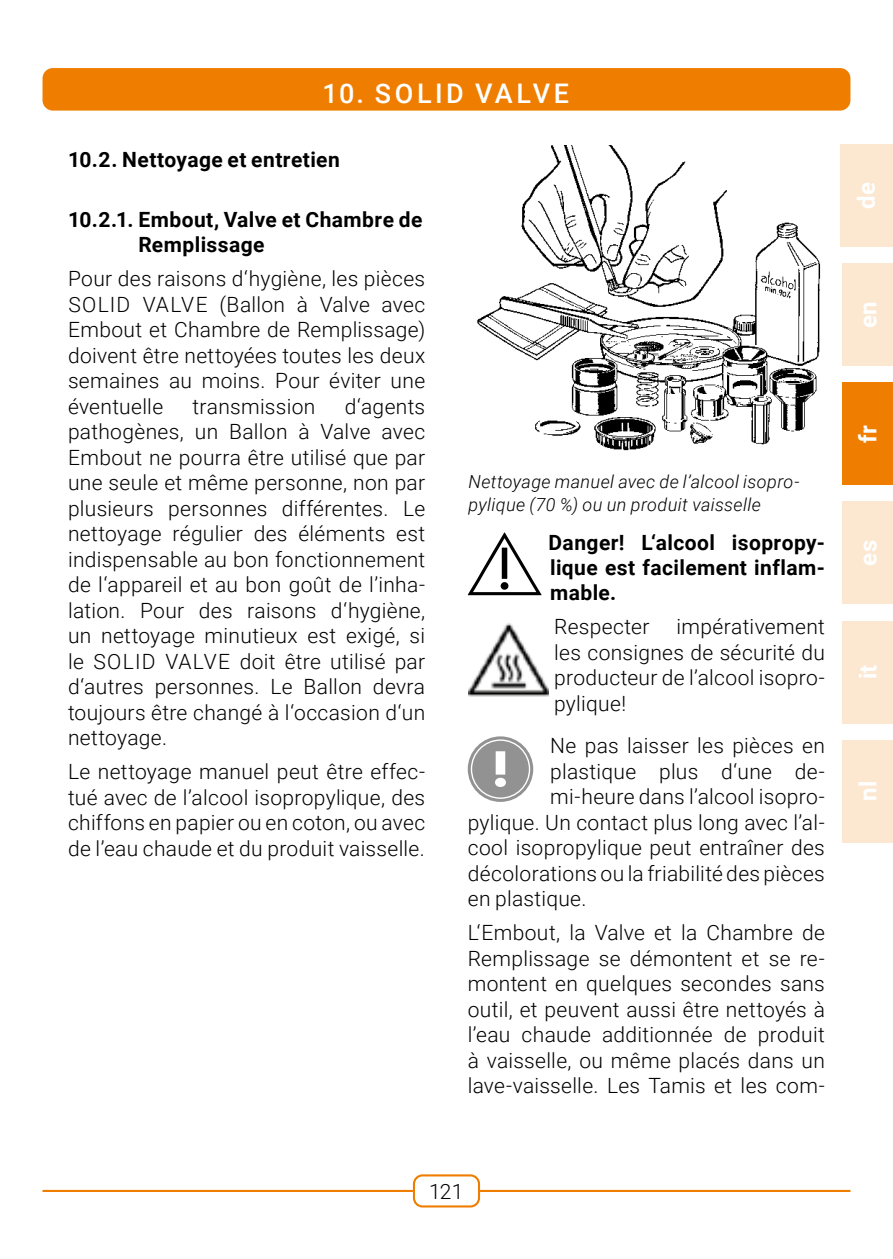
<style>
.page{position:relative;width:893px;height:1259px;background:#fff}
.page>*{position:absolute;margin:0;border:0;box-sizing:border-box;transform-origin:0 0}
.t1{font:500 27px "Roboto";letter-spacing:.13em;color:#fff}
.t2{font:700 24px "Roboto";letter-spacing:.015em;color:#fff}
.t3{font:300 21px/25.5px "Roboto";letter-spacing:.015em;color:#000;text-align:justify}
.t4{font:700 21px/25.2px "Roboto";letter-spacing:.02em;color:#000;text-align:justify}
.t5{font:italic 300 18px/22.8px "Roboto";letter-spacing:.02em;color:#000}
</style>
<div class="page">
<div style="left:413px;top:1174px;width:67px;height:33px;border:2px solid #ef7d00;border-radius:9px"></div>
<hr style="left:43px;top:1190px;width:370px;height:2px;background:#ef7d00">
<hr style="left:480px;top:1190px;width:370px;height:2px;background:#ef7d00">
<svg style="left:468px;top:532px;width:74px;height:63px"></svg>
<div style="left:501px;top:582px;width:7px;height:8px;background:#000;border-radius:50%"></div>
<div style="left:468px;top:736px;width:65px;height:66px;background:#919291;border-radius:50%"></div>
<svg style="left:495px;top:751px;width:11px;height:36px"></svg>
<div style="left:471px;top:739px;width:59px;height:60px;border:1px solid #fff;border-radius:50%"></div>
<img style="left:477px;top:145px;width:344px;height:306px">
<div style="left:43px;top:68px;width:807px;height:43px;background:#ef7d00;border-radius:10px"></div>
<img style="left:468px;top:623px;width:81px;height:74px">
<div style="left:840px;top:143px;width:53px;height:105px;background:#fce8d1"></div>
<svg style="left:842px;top:263px;width:51px;height:1px"></svg>
<svg style="left:842px;top:382px;width:51px;height:1px"></svg>
<svg style="left:842px;top:501px;width:51px;height:1px"></svg>
<div style="left:840px;top:619px;width:53px;height:106px;background:linear-gradient(to right,#fce8d1,#fce8d1)"></div>
<div style="left:840px;top:738px;width:53px;height:106px;background:linear-gradient(to right,#fce8d1,#fce8d1)"></div>
<div style="left:842px;top:264px;width:51px;height:102px;background:#fce8d1"></div>
<div style="left:842px;top:383px;width:51px;height:102px;background:#ef7d00"></div>
<div style="left:842px;top:502px;width:51px;height:102px;background:#fce8d1"></div>
<div style="left:842px;top:621px;width:51px;height:102px;background:#fce8d1"></div>
<div style="left:842px;top:740px;width:51px;height:102px;background:#fce8d1"></div>
<p class="t1" style="left:322px;top:74px;width:248px">10. SOLID VALVE</p>
<p class="t4" style="left:68px;top:146px;width:273px">10.2. Nettoyage et entretien</p>
<p class="t4" style="left:138px;top:206px;width:285px;text-indent:-70px">10.2.1. Embout, Valve et Chambre de<br>Remplissage</p>
<p class="t3" style="left:68px;top:265px;width:359px">Pour des raisons d‘hygiène, les pièces SOLID VALVE (Ballon à Valve avec Embout et Chambre de Remplissage) doivent être nettoyées toutes les deux semaines au moins. Pour éviter une éventuelle</p>
<p class="t3" style="left:68px;top:393px;width:359px;text-indent:277px">d‘agents pathogènes, un Ballon à Valve avec Embout ne pourra être utilisé que par une seule et même personne, non par plusieurs personnes différentes. Le nettoyage régulier des éléments est indispensable au bon fonctionnement de l‘appareil et au bon goût de l’inha&shy;lation. Pour des raisons d‘hygiène, un nettoyage minutieux est exigé, si le SOLID VALVE doit être utilisé par d‘autres personnes. Le Ballon devra toujours être changé à l‘occasion d‘un nettoyage.</p>
<p class="t3" style="left:68px;top:758px;width:359px">Le nettoyage manuel peut être effec&shy;tué avec de l’alcool isopropylique, des chiffons en papier ou en coton, ou avec de l’eau chaude et du produit vaisselle.</p>
<p class="t3" style="left:193px;top:393px;width:124px">transmission</p>
<p class="t5" style="left:468px;top:469px;width:332px">Nettoyage manuel avec de l’alcool isopro&shy;pylique (70 %) ou un produit vaisselle</p>
<p class="t4" style="left:548px;top:528px;width:278px">Danger! L‘alcool isopropy&shy;lique est facilement inflam&shy;mable.</p>
<p class="t3" style="left:554px;top:613px;width:97px">Respecter</p>
<p class="t3" style="left:554px;top:613px;width:272px;text-indent:122px">impérativement les consignes de sécurité du producteur de l’alcool isopro&shy;pylique!</p>
<p class="t3" style="left:550px;top:732px;width:276px">Ne pas laisser les pièces en</p>
<p class="t3" style="left:550px;top:758px;width:276px">plastique plus d‘une de-</p>
<p class="t3" style="left:550px;top:783px;width:276px">mi-heure dans l’alcool isopro-</p>
<p class="t3" style="left:468px;top:809px;width:359px">pylique. Un contact plus long avec l’al-</p>
<p class="t3" style="left:468px;top:834px;width:359px">cool isopropylique peut entraîner des</p>
<p class="t3" style="left:468px;top:860px;width:359px">décolorations ou la friabilité des pièces</p>
<p class="t3" style="left:468px;top:885px;width:120px">en plastique.</p>
<p class="t3" style="left:468px;top:919px;width:359px">L‘Embout, la Valve et la Chambre de Remplissage se démontent et se re&shy;montent en quelques secondes sans outil, et peuvent aussi être nettoyés à l’eau chaude additionnée de produit à vaisselle, ou même placés dans un lave-vaisselle. Les Tamis et les com-</p>
<p class="t2" style="left:849px;top:209px;width:28px;rotate:-90deg">de</p>
<p class="t2" style="left:851px;top:328px;width:28px;rotate:-90deg">en</p>
<p class="t2" style="left:851px;top:443px;width:19px;rotate:-90deg">fr</p>
<p class="t2" style="left:851px;top:566px;width:27px;rotate:-90deg">es</p>
<p class="t2" style="left:851px;top:679px;width:16px;rotate:-90deg">it</p>
<p class="t2" style="left:851px;top:801px;width:22px;rotate:-90deg">nl</p>
<p class="t3" style="left:429px;top:1178px;width:36px">121</p>
</div>
